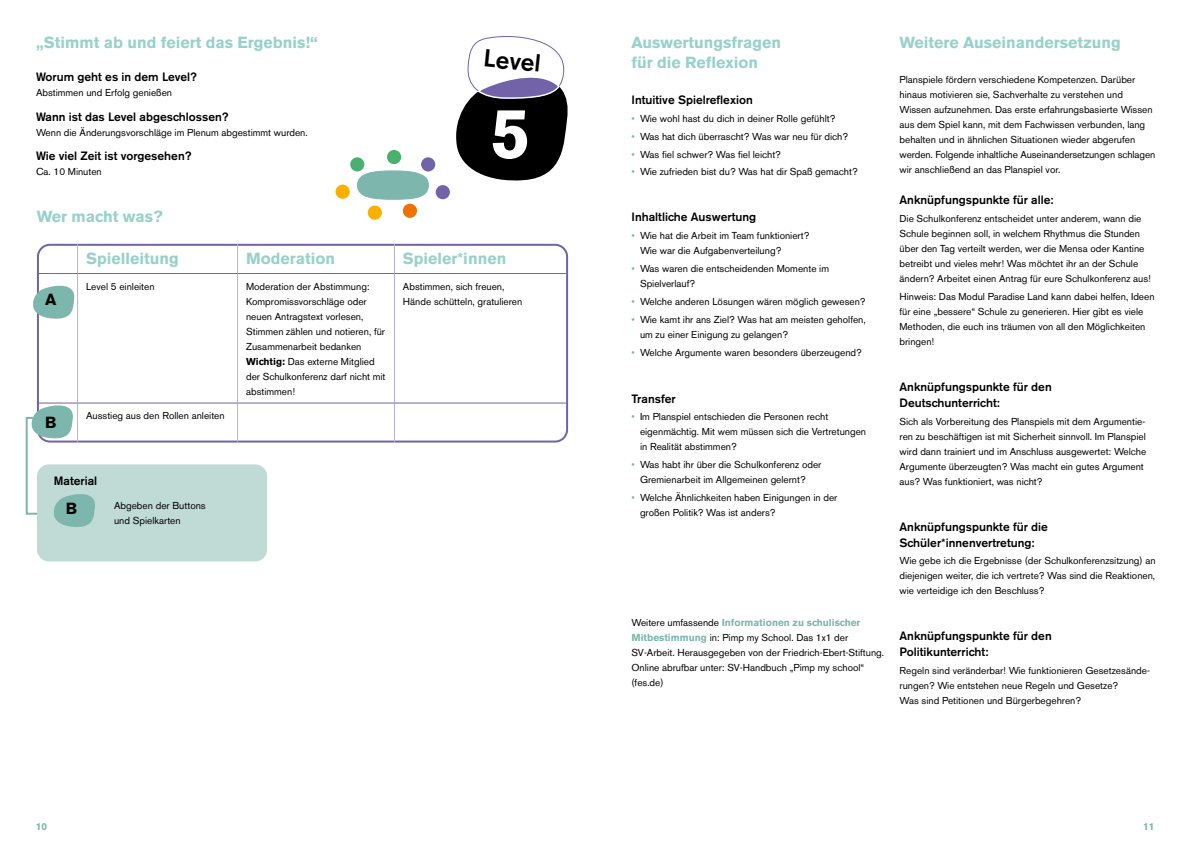
<style>
.page{position:relative;width:1191px;height:842px;background:#fff}
.page>*{position:absolute;margin:0;border:0;box-sizing:border-box;transform-origin:0 0}
.t1{font:700 70.5px "Akzidenz Grotesk BE";color:#fff}
.t2{font:500 24.3px "Akzidenz Grotesk BE";color:#000}
.t3{font:700 16px/20px "Akzidenz Grotesk BE";color:#98d1cb}
.t4{font:700 16px "Akzidenz Grotesk BE";color:#000}
.t5{font:500 12px/16px "Akzidenz Grotesk BE";color:#000}
.t6{font:10px/15px "Akzidenz Grotesk BE";color:#000}
.t7{font:700 10px "Akzidenz Grotesk BE";color:#7cb6ac}
.s1{font-weight:700}
.s2{color:#7cb6ac}
.s3{font-weight:700;color:#7cb6ac}
</style>
<div class="page">
<div style="left:37px;top:244px;width:531px;height:199px;border:2px solid #7263a9;border-radius:12px"></div>
<svg style="left:456px;top:36px;width:112px;height:145px"></svg>
<svg style="left:77px;top:244px;width:1px;height:29px"></svg>
<svg style="left:237px;top:244px;width:1px;height:29px"></svg>
<svg style="left:394px;top:244px;width:1px;height:29px"></svg>
<hr style="left:77px;top:274px;width:1px;height:128px;background:#b7afd7">
<hr style="left:237px;top:274px;width:1px;height:128px;background:#b7afd7">
<hr style="left:394px;top:274px;width:1px;height:128px;background:#b7afd7">
<hr style="left:237px;top:403px;width:1px;height:40px;background:#b7afd7">
<hr style="left:394px;top:403px;width:1px;height:40px;background:#b7afd7">
<hr style="left:37px;top:273px;width:41px;height:1px;background:#7263a9">
<hr style="left:78px;top:273px;width:159px;height:1px;background:#7263a9">
<hr style="left:237px;top:273px;width:157px;height:1px;background:#7263a9">
<hr style="left:394px;top:273px;width:172px;height:1px;background:#7263a9">
<hr style="left:78px;top:402px;width:159px;height:1px;background:#7263a9">
<hr style="left:237px;top:402px;width:157px;height:1px;background:#7263a9">
<hr style="left:394px;top:402px;width:172px;height:1px;background:#7263a9">
<svg style="left:33px;top:283px;width:42px;height:36px"></svg>
<div style="left:37px;top:464px;width:230px;height:97px;background:#c0dad5;border-radius:12px"></div>
<svg style="left:25px;top:402px;width:72px;height:125px"></svg>
<div style="left:436px;top:185px;width:14px;height:14px;background:#7263a9;border-radius:50%"></div>
<div style="left:403px;top:204px;width:14px;height:14px;background:#ee7203;border-radius:50%"></div>
<div style="left:368px;top:206px;width:14px;height:14px;background:#f9b000;border-radius:50%"></div>
<div style="left:335px;top:185px;width:15px;height:14px;background:#f9b000;border-radius:50%"></div>
<div style="left:350px;top:157px;width:14px;height:14px;background:#49b170;border-radius:50%"></div>
<div style="left:387px;top:150px;width:14px;height:14px;background:#49b170;border-radius:50%"></div>
<div style="left:421px;top:157px;width:14px;height:14px;background:#7263a9;border-radius:50%"></div>
<div style="left:357px;top:171px;width:71px;height:28px;background:#7cb6ac;border-radius:50%"></div>
<div style="left:357px;top:171px;width:72px;height:29px;border:1px solid #7cb6ac;border-radius:50%"></div>
<h3 class="t3" style="left:36px;top:33px;width:283px">„Stimmt ab und feiert das Ergebnis!“</h3>
<p class="t5" style="left:36px;top:69px;width:162px">Worum geht es in dem Level?</p>
<p class="t6" style="left:36px;top:85px;width:138px">Abstimmen und Erfolg genießen</p>
<p class="t5" style="left:36px;top:109px;width:194px">Wann ist das Level abgeschlossen?</p>
<p class="t6" style="left:36px;top:125px;width:273px">Wenn die Änderungsvorschläge im Plenum abgestimmt wurden.</p>
<p class="t5" style="left:36px;top:148px;width:157px">Wie viel Zeit ist vorgesehen?</p>
<p class="t6" style="left:36px;top:164px;width:67px">Ca. 10 Minuten</p>
<h3 class="t3" style="left:37px;top:206px;width:127px">Wer macht was?</h3>
<h2 class="t2" style="left:485px;top:43px;width:59px;rotate:6deg">Level</h2>
<h1 class="t1" style="left:491px;top:93px;width:41px">5</h1>
<h3 class="t4" style="left:45px;top:290px;width:13px">A</h3>
<h3 class="t4" style="left:45px;top:413px;width:13px">B</h3>
<h3 class="t3" style="left:86px;top:249px;width:94px">Spielleitung</h3>
<h3 class="t3" style="left:246px;top:249px;width:90px">Moderation</h3>
<h3 class="t3" style="left:403px;top:249px;width:105px">Spieler*innen</h3>
<p class="t6" style="left:86px;top:279px;width:70px">Level 5 einleiten</p>
<p class="t6" style="left:246px;top:279px;width:141px">Moderation der Abstimmung:<br>Kompromissvorschläge oder neuen Antragstext vorlesen,<br>Stimmen zählen und notieren, für<br>Zusammenarbeit bedanken<br><span class="s1">Wichtig:</span> Das externe Mitglied der Schulkonferenz darf nicht mit abstimmen!</p>
<p class="t6" style="left:403px;top:279px;width:121px">Abstimmen, sich freuen,<br>Hände schütteln, gratulieren</p>
<p class="t6" style="left:86px;top:408px;width:140px">Ausstieg aus den Rollen anleiten</p>
<p class="t5" style="left:54px;top:472px;width:45px">Material</p>
<h3 class="t4" style="left:66px;top:499px;width:13px">B</h3>
<p class="t6" style="left:114px;top:498px;width:93px">Abgeben der Buttons und Spielkarten</p>
<h3 class="t3" style="left:631px;top:33px;width:151px">Auswertungsfragen für die Reflexion</h3>
<p class="t5" style="left:631px;top:92px;width:123px">Intuitive Spielreflexion</p>
<p class="t6" style="left:631px;top:111px;width:205px"><span class="s2">•</span> Wie wohl hast du dich in deiner Rolle gefühlt?</p>
<p class="t6" style="left:631px;top:129px;width:218px"><span class="s2">•</span> Was hat dich überrascht? Was war neu für dich?</p>
<p class="t6" style="left:631px;top:147px;width:151px"><span class="s2">•</span> Was fiel schwer? Was fiel leicht?</p>
<p class="t6" style="left:631px;top:164px;width:228px"><span class="s2">•</span> Wie zufrieden bist du? Was hat dir Spaß gemacht?</p>
<p class="t5" style="left:631px;top:209px;width:126px">Inhaltliche Auswertung</p>
<p class="t6" style="left:640px;top:228px;width:171px;text-indent:-8px"><span class="s2">•</span> Wie hat die Arbeit im Team funktioniert?<br>Wie war die Aufgabenverteilung?</p>
<p class="t6" style="left:640px;top:261px;width:190px;text-indent:-8px"><span class="s2">•</span> Was waren die entscheidenden Momente im<br>Spielverlauf?</p>
<p class="t6" style="left:631px;top:294px;width:235px"><span class="s2">•</span> Welche anderen Lösungen wären möglich gewesen?</p>
<p class="t6" style="left:640px;top:312px;width:227px;text-indent:-8px"><span class="s2">•</span> Wie kamt ihr ans Ziel? Was hat am meisten geholfen, um zu einer Einigung zu gelangen?</p>
<p class="t6" style="left:631px;top:345px;width:232px"><span class="s2">•</span> Welche Argumente waren besonders überzeugend?</p>
<p class="t5" style="left:631px;top:390px;width:46px">Transfer</p>
<p class="t6" style="left:640px;top:409px;width:228px;text-indent:-8px"><span class="s2">•</span> Im Planspiel entschieden die Personen recht eigenmächtig. Mit wem müssen sich die Vertretungen in Realität abstimmen?</p>
<p class="t6" style="left:640px;top:457px;width:183px;text-indent:-8px"><span class="s2">•</span> Was habt ihr über die Schulkonferenz oder<br>Gremienarbeit im Allgemeinen gelernt?</p>
<p class="t6" style="left:640px;top:490px;width:199px;text-indent:-8px"><span class="s2">•</span> Welche Ähnlichkeiten haben Einigungen in der großen Politik? Was ist anders?</p>
<p class="t6" style="left:631px;top:615px;width:254px">Weitere umfassende <span class="s3">Informationen zu schulischer Mitbestimmung</span> in: Pimp my School. Das 1x1 der SV-Arbeit. Herausgegeben von der Friedrich-Ebert-Stiftung.<br>Online abrufbar unter: SV-Handbuch „Pimp my school“ (fes.de)</p>
<h3 class="t3" style="left:899px;top:33px;width:223px">Weitere Auseinandersetzung</h3>
<p class="t6" style="left:899px;top:72px;width:257px">Planspiele fördern verschiedene Kompetenzen. Darüber hinaus motivieren sie, Sachverhalte zu verstehen und Wissen aufzunehmen. Das erste erfahrungsbasierte Wissen aus dem Spiel kann, mit dem Fachwissen verbunden, lang behalten und in ähnlichen Situationen wieder abgerufen werden. Folgende inhaltliche Auseinandersetzungen schlagen wir anschließend an das Planspiel vor.</p>
<p class="t5" style="left:899px;top:192px;width:155px">Anknüpfungspunkte für alle:</p>
<p class="t6" style="left:899px;top:211px;width:253px">Die Schulkonferenz entscheidet unter anderem, wann die Schule beginnen soll, in welchem Rhythmus die Stunden über den Tag verteilt werden, wer die Mensa oder Kantine betreibt und vieles mehr! Was möchtet ihr an der Schule ändern? Arbeitet einen Antrag für eure Schulkonferenz aus!</p>
<p class="t6" style="left:899px;top:289px;width:256px">Hinweis: Das Modul Paradise Land kann dabei helfen, Ideen für eine „bessere“ Schule zu generieren. Hier gibt es viele Methoden, die euch ins träumen von all den Möglichkeiten bringen!</p>
<p class="t5" style="left:899px;top:378px;width:154px">Anknüpfungspunkte für den<br>Deutschunterricht:</p>
<p class="t6" style="left:899px;top:414px;width:248px">Sich als Vorbereitung des Planspiels mit dem Argumentie&shy;ren zu beschäftigen ist mit Sicherheit sinnvoll. Im Planspiel wird dann trainiert und im Anschluss ausgewertet: Welche Argumente überzeugten? Was macht ein gutes Argument aus? Was funktioniert, was nicht?</p>
<p class="t5" style="left:899px;top:518px;width:150px">Anknüpfungspunkte für die<br>Schüler*innenvertretung:</p>
<p class="t6" style="left:899px;top:553px;width:257px;text-align:justify">Wie gebe ich die Ergebnisse (der Schulkonferenzsitzung) an diejenigen weiter, die ich vertrete? Was sind die Reaktionen, wie verteidige ich den Beschluss?</p>
<p class="t5" style="left:899px;top:628px;width:154px">Anknüpfungspunkte für den<br>Politikunterricht:</p>
<p class="t6" style="left:899px;top:663px;width:252px">Regeln sind veränderbar! Wie funktionieren Gesetzesände&shy;rungen? Wie entstehen neue Regeln und Gesetze?<br>Was sind Petitionen und Bürgerbegehren?</p>
<p class="t7" style="left:36px;top:820px;width:13px">10</p>
<p class="t7" style="left:1143px;top:820px;width:13px">11</p>
</div>
